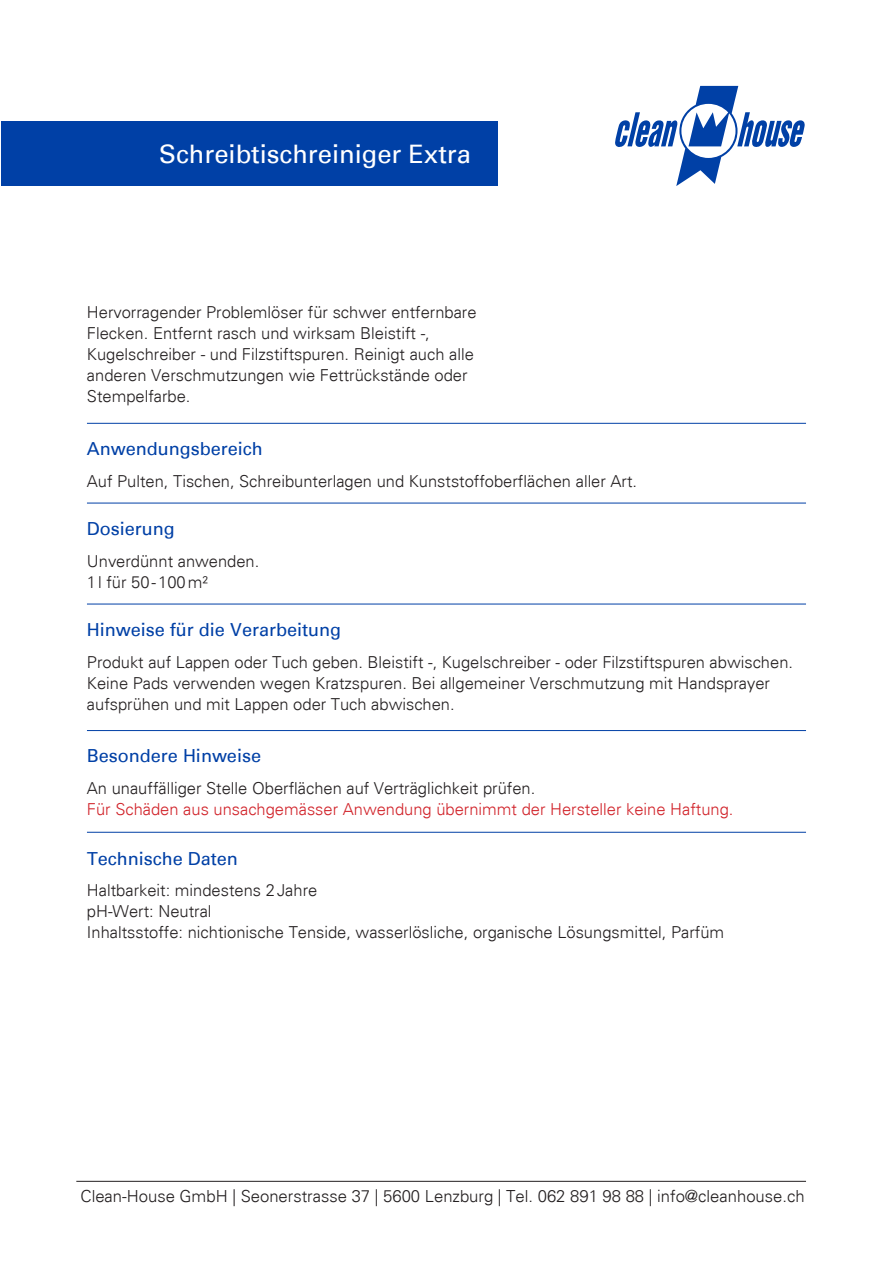
<style>
.page{position:relative;width:893px;height:1263px;background:#fff}
.page>*{position:absolute;margin:0;border:0;box-sizing:border-box;transform-origin:0 0}
.t1{font:25.5px "Univers";color:#fff}
.t2{font:18px "Univers";color:#0040a6}
.t3{font:300 16.65px "Univers";color:#231f20}
.t4{font:300 16.5px/21px "Univers";color:#231f20}
.t5{font:300 16.5px "Univers";color:#d1232a}
</style>
<div class="page">
<svg style="left:615px;top:86px;width:190px;height:100px"></svg>
<div style="left:1px;top:121px;width:496px;height:64px;background:#0040a6"></div>
<hr style="left:87px;top:423px;width:719px;height:1px;background:#0040a6">
<hr style="left:87px;top:503px;width:719px;height:1px;background:#0040a6">
<hr style="left:87px;top:604px;width:719px;height:1px;background:#0040a6">
<hr style="left:87px;top:730px;width:719px;height:1px;background:#0040a6">
<hr style="left:87px;top:832px;width:719px;height:1px;background:#0040a6">
<hr style="left:76px;top:1181px;width:730px;height:1px;background:#231f20">
<h1 class="t1" style="left:159px;top:139px;width:313px">Schreibtischreiniger Extra</h1>
<p class="t4" style="left:87px;top:302px;width:391px">Hervorragender Problemlöser für schwer entfernbare Flecken. Entfernt rasch und wirksam Bleistift -, Kugelschreiber - und Filzstiftspuren. Reinigt auch alle anderen Verschmutzungen wie Fettrückstände oder Stempelfarbe.</p>
<p class="t2" style="left:87px;top:438px;width:178px">Anwendungsbereich</p>
<p class="t4" style="left:87px;top:470px;width:552px">Auf Pulten, Tischen, Schreibunterlagen und Kunststoffoberflächen aller Art.</p>
<p class="t2" style="left:87px;top:518px;width:90px">Dosierung</p>
<p class="t4" style="left:87px;top:550px;width:174px">Unverdünnt anwenden.<br>1l für 50-100m²</p>
<p class="t2" style="left:87px;top:619px;width:256px">Hinweise für die Verarbeitung</p>
<p class="t4" style="left:87px;top:651px;width:708px">Produkt auf Lappen oder Tuch geben. Bleistift -, Kugelschreiber - oder Filzstiftspuren abwischen.<br>Keine Pads verwenden wegen Kratzspuren. Bei allgemeiner Verschmutzung mit Handsprayer aufsprühen und mit Lappen oder Tuch abwischen.</p>
<p class="t2" style="left:87px;top:745px;width:176px">Besondere Hinweise</p>
<p class="t4" style="left:87px;top:778px;width:450px">An unauffälliger Stelle Oberflächen auf Verträglichkeit prüfen.</p>
<p class="t5" style="left:87px;top:799px;width:648px">Für Schäden aus unsachgemässer Anwendung übernimmt der Hersteller keine Haftung.</p>
<p class="t2" style="left:87px;top:848px;width:153px">Technische Daten</p>
<p class="t4" style="left:87px;top:880px;width:639px">Haltbarkeit: mindestens 2Jahre<br>pH-Wert: Neutral<br>Inhaltsstoffe: nichtionische Tenside, wasserlösliche, organische Lösungsmittel, Parfüm</p>
<p class="t3" style="left:81px;top:1186px;width:726px">Clean-House GmbH | Seonerstrasse 37 | 5600 Lenzburg | Tel. 062 891 98 88 | info@cleanhouse.ch</p>
</div>
